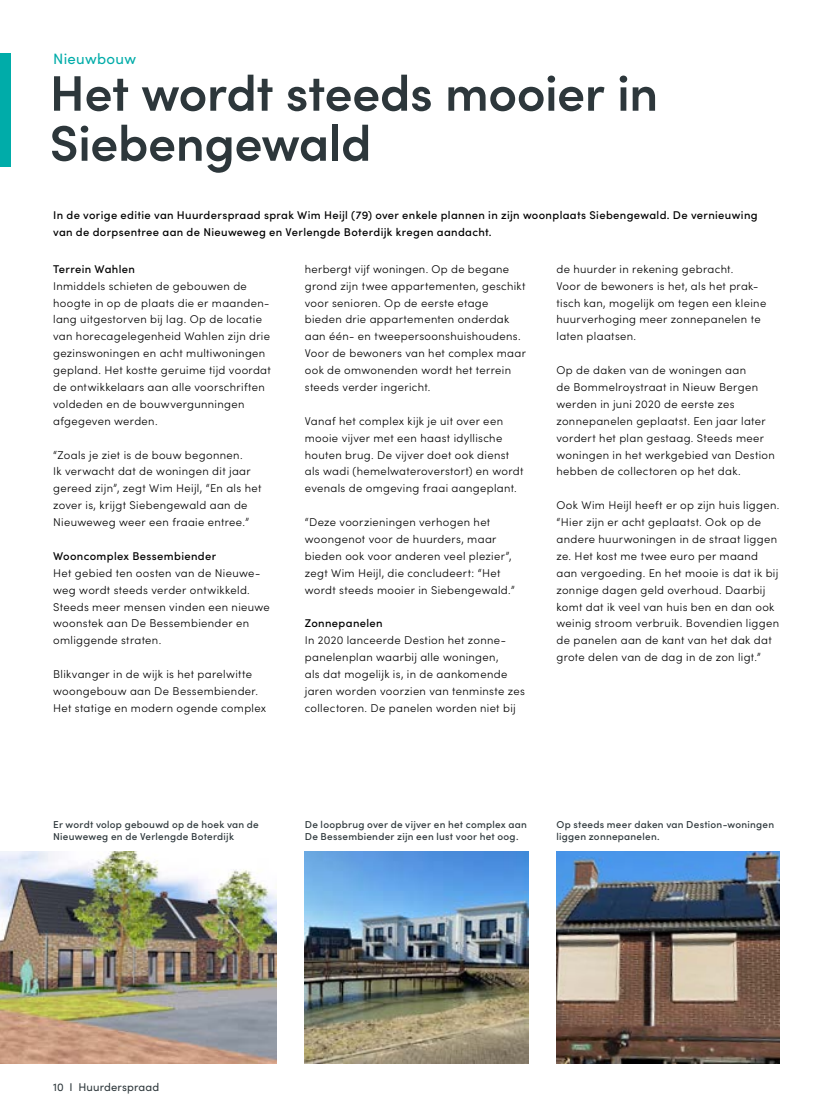
<style>
.page{position:relative;width:833px;height:1117px;background:#fff}
.page>*{position:absolute;margin:0;border:0;box-sizing:border-box;transform-origin:0 0}
.t1{font:600 50px/50px "Sofia Pro";letter-spacing:-.01em;color:#2d373b}
.t2{font:15px "Sofia Pro";letter-spacing:.02em;color:#00aca9}
.t3{font:300 11.25px/16.9px "Sofia Pro";letter-spacing:.03em;color:#000}
.t4{font:500 11.25px/16.9px "Sofia Pro";letter-spacing:.03em;color:#000}
.t5{font:11.25px "Sofia Pro";letter-spacing:.01em;color:#2d373b}
.t6{font:500 10px/12.5px "Sofia Pro";letter-spacing:.025em;color:#2d373b}
</style>
<div class="page">
<div style="left:0;top:53px;width:11px;height:114px;background:#00aca9"></div>
<img style="left:556px;top:851px;width:224px;height:212px">
<img style="left:305px;top:851px;width:223px;height:212px">
<img style="left:0;top:851px;width:276px;height:212px">
<h2 class="t2" style="left:53px;top:48px;width:84px">Nieuwbouw</h2>
<h1 class="t1" style="left:50px;top:65px;width:610px">Het wordt steeds mooier in<br>Siebengewald</h1>
<p class="t4" style="left:53px;top:206px;width:706px">In de vorige editie van Huurderspraad sprak Wim Heijl (79) over enkele plannen in zijn woonplaats Siebengewald. De vernieuwing van de dorpsentree aan de Nieuweweg en Verlengde Boterdijk kregen aandacht.</p>
<p class="t4" style="left:53px;top:260px;width:83px">Terrein Wahlen</p>
<p class="t3" style="left:53px;top:276px;width:219px">Inmiddels schieten de gebouwen de hoogte in op de plaats die er maanden&shy;lang uitgestorven bij lag. Op de locatie van horecagelegenheid Wahlen zijn drie gezinswoningen en acht multiwoningen gepland. Het kostte geruime tijd voordat de ontwikkelaars aan alle voorschriften voldeden en de bouwvergunningen afgegeven werden.</p>
<p class="t3" style="left:53px;top:445px;width:210px">“Zoals je ziet is de bouw begonnen.<br>Ik verwacht dat de woningen dit jaar gereed zijn”, zegt Wim Heijl, “En als het zover is, krijgt Siebengewald aan de Nieuweweg weer een fraaie entree.”</p>
<p class="t4" style="left:53px;top:546px;width:164px">Wooncomplex Bessembiender</p>
<p class="t3" style="left:53px;top:563px;width:218px">Het gebied ten oosten van de Nieuwe&shy;weg wordt steeds verder ontwikkeld.<br>Steeds meer mensen vinden een nieuwe woonstek aan De Bessembiender en omliggende straten.</p>
<p class="t3" style="left:53px;top:665px;width:215px">Blikvanger in de wijk is het parelwitte woongebouw aan De Bessembiender.<br>Het statige en modern ogende complex</p>
<p class="t3" style="left:305px;top:260px;width:223px">herbergt vijf woningen. Op de begane grond zijn twee appartementen, geschikt voor senioren. Op de eerste etage bieden drie appartementen onderdak aan één- en tweepersoonshuishoudens.<br>Voor de bewoners van het complex maar ook de omwonenden wordt het terrein steeds verder ingericht.</p>
<p class="t3" style="left:305px;top:411px;width:220px">Vanaf het complex kijk je uit over een mooie vijver met een haast idyllische houten brug. De vijver doet ook dienst als wadi (hemelwateroverstort) en wordt evenals de omgeving fraai aangeplant.</p>
<p class="t3" style="left:305px;top:513px;width:211px">“Deze voorzieningen verhogen het woongenot voor de huurders, maar bieden ook voor anderen veel plezier”, zegt Wim Heijl, die concludeert: “Het wordt steeds mooier in Siebengewald.”</p>
<p class="t4" style="left:305px;top:614px;width:79px">Zonnepanelen</p>
<p class="t3" style="left:305px;top:631px;width:221px">In 2020 lanceerde Destion het zonne&shy;panelenplan waarbij alle woningen,<br>als dat mogelijk is, in de aankomende jaren worden voorzien van tenminste zes collectoren. De panelen worden niet bij</p>
<p class="t3" style="left:556px;top:260px;width:211px">de huurder in rekening gebracht.<br>Voor de bewoners is het, als het prak&shy;tisch kan, mogelijk om tegen een kleine huurverhoging meer zonnepanelen te laten plaatsen.</p>
<p class="t3" style="left:556px;top:361px;width:220px">Op de daken van de woningen aan<br>de Bommelroystraat in Nieuw Bergen werden in juni 2020 de eerste zes zonnepanelen geplaatst. Een jaar later vordert het plan gestaag. Steeds meer woningen in het werkgebied van Destion hebben de collectoren op het dak.</p>
<p class="t3" style="left:556px;top:496px;width:224px">Ook Wim Heijl heeft er op zijn huis liggen. “Hier zijn er acht geplaatst. Ook op de andere huurwoningen in de straat liggen ze. Het kost me twee euro per maand aan vergoeding. En het mooie is dat ik bij zonnige dagen geld overhoud. Daarbij komt dat ik veel van huis ben en dan ook weinig stroom verbruik. Bovendien liggen de panelen aan de kant van het dak dat grote delen van de dag in de zon ligt.”</p>
<p class="t6" style="left:53px;top:817px;width:207px">Er wordt volop gebouwd op de hoek van de<br>Nieuweweg en de Verlengde Boterdijk</p>
<p class="t6" style="left:305px;top:817px;width:224px">De loopbrug over de vijver en het complex aan<br>De Bessembiender zijn een lust voor het oog.</p>
<p class="t6" style="left:556px;top:817px;width:219px">Op steeds meer daken van Destion-woningen liggen zonnepanelen.</p>
<p class="t5" style="left:53px;top:1078px;width:108px">10 I Huurderspraad</p>
</div>
